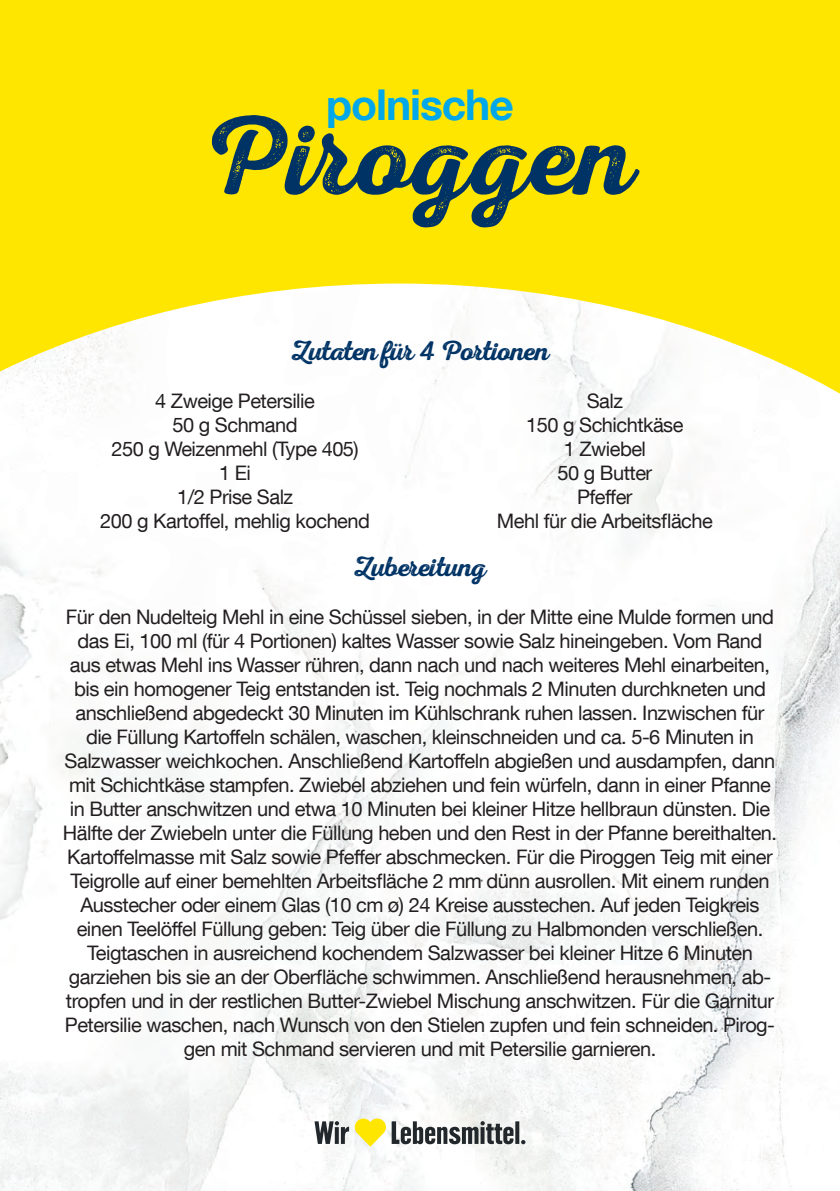
<style>
.page{position:relative;width:840px;height:1191px;background:#fff}
.page>*{position:absolute;margin:0;border:0;box-sizing:border-box;transform-origin:0 0}
.t1{font:113.2px "Nexa Rust Script S 2";color:#003365}
.t2{font:700 42.4px "Helvetica Neue LT Com";letter-spacing:-.025em;color:#00a7e9}
.t3{font:28px "Nexa Rust Script S 2";letter-spacing:-.025em;color:#003365}
.t4{font:20px/24px "Helvetica Neue LT Com";letter-spacing:-.025em;color:#231f20;text-align:center}
</style>
<div class="page">
<img style="left:0;top:403px;width:839px;height:788px">
<svg style="left:314px;top:1118px;width:211px;height:28px"></svg>
<svg style="left:0;top:0;width:839px;height:403px;fill:#ffe601"></svg>
<h2 class="t2" style="left:326px;top:78px;width:189px">polnische</h2>
<h1 class="t1" style="left:204px;top:88px;width:432px">Piroggen</h1>
<h3 class="t3" style="left:290px;top:334px;width:260px">Zutaten für 4 Portionen</h3>
<p class="t4" style="left:100px;top:388px;width:271px">4 Zweige Petersilie<br>50 g Schmand<br>250 g Weizenmehl (Type 405)<br>1 Ei<br>1/2 Prise Salz<br>200 g Kartoffel, mehlig kochend</p>
<p class="t4" style="left:496px;top:388px;width:217px">Salz<br>150 g Schichtkäse<br>1 Zwiebel<br>50 g Butter<br>Pfeffer<br>Mehl für die Arbeitsfläche</p>
<h3 class="t3" style="left:353px;top:550px;width:135px">Zubereitung</h3>
<p class="t4" style="left:63px;top:604px;width:715px">Für den Nudelteig Mehl in eine Schüssel sieben, in der Mitte eine Mulde formen und das Ei, 100 ml (für 4 Portionen) kaltes Wasser sowie Salz hineingeben. Vom Rand aus etwas Mehl ins Wasser rühren, dann nach und nach weiteres Mehl einarbeiten, bis ein homogener Teig entstanden ist. Teig nochmals 2 Minuten durchkneten und anschließend abgedeckt 30 Minuten im Kühlschrank ruhen lassen. Inzwischen für die Füllung Kartoffeln schälen, waschen, kleinschneiden und ca. 5-6 Minuten in Salzwasser weichkochen. Anschließend Kartoffeln abgießen und ausdampfen, dann mit Schichtkäse stampfen. Zwiebel abziehen und fein würfeln, dann in einer Pfanne in Butter anschwitzen und etwa 10 Minuten bei kleiner Hitze hellbraun dünsten. Die Hälfte der Zwiebeln unter die Füllung heben und den Rest in der Pfanne bereithalten.<br>Kartoffelmasse mit Salz sowie Pfeffer abschmecken. Für die Piroggen Teig mit einer Teigrolle auf einer bemehlten Arbeitsfläche 2 mm dünn ausrollen. Mit einem runden Ausstecher oder einem Glas (10 cm ø) 24 Kreise ausstechen. Auf jeden Teigkreis einen Teelöffel Füllung geben: Teig über die Füllung zu Halbmonden verschließen.<br>Teigtaschen in ausreichend kochendem Salzwasser bei kleiner Hitze 6 Minuten garziehen bis sie an der Oberfläche schwimmen. Anschließend herausnehmen, ab&shy;tropfen und in der restlichen Butter-Zwiebel Mischung anschwitzen. Für die Garnitur Petersilie waschen, nach Wunsch von den Stielen zupfen und fein schneiden. Pirog&shy;gen mit Schmand servieren und mit Petersilie garnieren.</p>
</div>
